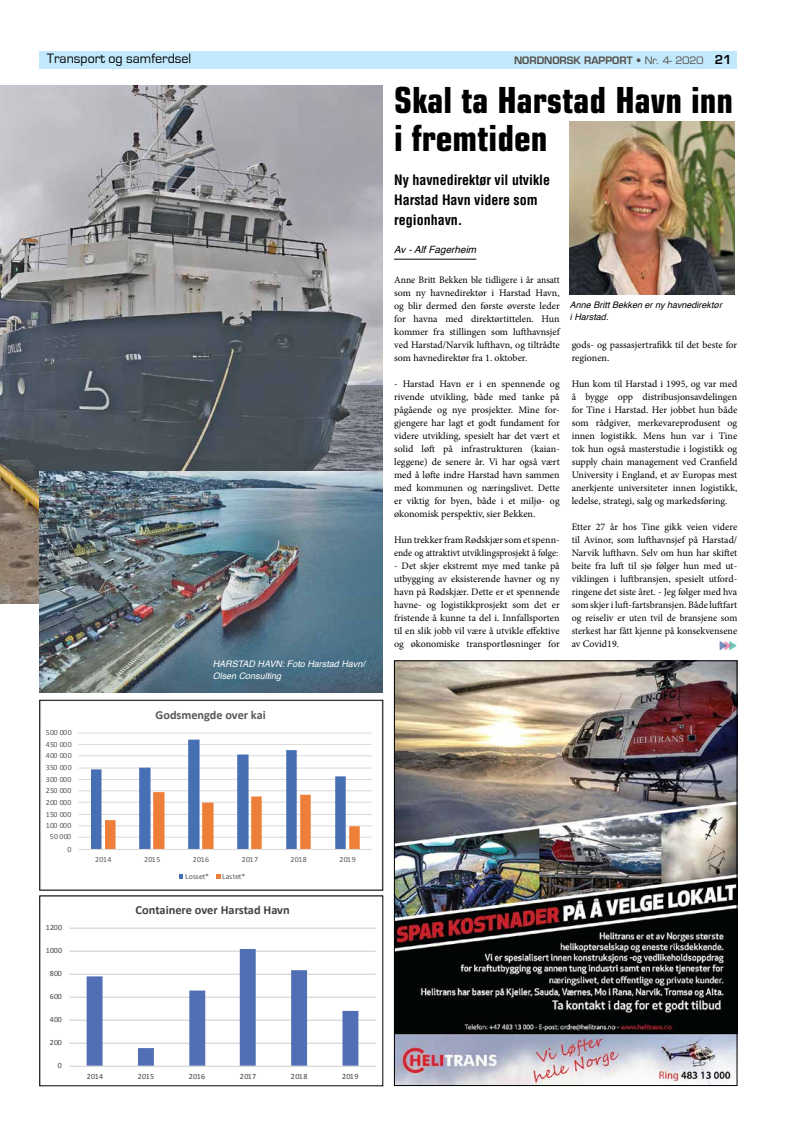
<style>
.page{position:relative;width:794px;height:1134px;background:#fff}
.page>*{position:absolute;margin:0;border:0;box-sizing:border-box;transform-origin:0 0}
.t1{font:700 condensed 36px/38px "Eurostile";color:#000}
.t2{font:700 condensed 14px/20px "Helvetica";color:#000}
.t3{font:14px "Eurostile";color:#000}
.t4{font:700 12.4px "Calibri";color:#434345}
.t5{font:700 12.2px "Calibri";color:#585858}
.t6{font:10px/13px "Minion Pro";color:#000;text-align:justify}
.t7{font:10px/13px "Minion Pro";color:#000;text-align:justify;scale:.96 1}
.t8{font:600 10px "Eurostile";color:#544d48}
.t9{font:italic 10px "Helvetica";color:#000}
.t10{font:italic 9px/12px "Helvetica";color:#fff}
.t11{font:italic 9px/12px "Helvetica";color:#000}
.t12{font:8px "Calibri";letter-spacing:.05em;color:#434345}
.t13{font:7.9px "Calibri";letter-spacing:.05em;color:#585858}
.s1{font-weight:400}
.s2{font-size:12px;color:#000}
</style>
<div class="page">
<div style="left:40px;top:51px;width:697px;height:17px;background:#c2e9fb"></div>
<hr style="left:394px;top:259px;width:82px;height:1px;background:#000">
<img style="left:396px;top:662px;width:339px;height:422px">
<div style="left:394px;top:660px;width:343px;height:426px;border:1px solid #000"></div>
<img style="left:0;top:85px;width:383px;height:519px">
<img style="left:40px;top:471px;width:343px;height:222px">
<svg style="left:69px;top:927px;width:307px;height:140px"></svg>
<hr style="left:78px;top:837px;width:293px;height:1px;background:#dad9d8">
<hr style="left:78px;top:825px;width:293px;height:1px;background:#dad9d8">
<hr style="left:78px;top:814px;width:293px;height:1px;background:#dad9d8">
<hr style="left:78px;top:802px;width:293px;height:1px;background:#dad9d8">
<hr style="left:78px;top:790px;width:293px;height:1px;background:#dad9d8">
<hr style="left:78px;top:779px;width:293px;height:1px;background:#dad9d8">
<hr style="left:78px;top:768px;width:293px;height:1px;background:#dad9d8">
<hr style="left:78px;top:755px;width:293px;height:1px;background:#dad9d8">
<hr style="left:78px;top:744px;width:293px;height:1px;background:#dad9d8">
<hr style="left:78px;top:733px;width:293px;height:1px;background:#dad9d8">
<svg style="left:91px;top:740px;width:269px;height:109px"></svg>
<hr style="left:78px;top:849px;width:293px;height:1px;background:#dad9d8">
<svg style="left:179px;top:874px;width:4px;height:5px"></svg>
<svg style="left:216px;top:874px;width:4px;height:5px"></svg>
<div style="left:39px;top:700px;width:344px;height:190px;border:1px solid #000"></div>
<svg style="left:719px;top:641px;width:17px;height:9px"></svg>
<img style="left:570px;top:122px;width:164px;height:173px">
<h2 class="t3" style="left:47px;top:51px;width:146px">Transport og samferdsel</h2>
<p class="t8" style="left:514px;top:54px;width:219px">NORDNORSK RAPPORT <span class="s1">• Nr. 4- 2020</span> <span class="s2">21</span></p>
<h1 class="t1" style="left:394px;top:81px;width:340px">Skal ta Harstad Havn inn i fremtiden</h1>
<p class="t13" style="left:46px;top:728px;width:27px">500 000</p>
<p class="t13" style="left:46px;top:739px;width:27px">450 000</p>
<p class="t13" style="left:46px;top:750px;width:27px">400 000</p>
<p class="t13" style="left:46px;top:763px;width:27px">350 000</p>
<p class="t13" style="left:46px;top:774px;width:27px">300 000</p>
<p class="t13" style="left:46px;top:785px;width:27px">250 000</p>
<p class="t13" style="left:46px;top:798px;width:27px">200 000</p>
<p class="t13" style="left:46px;top:809px;width:27px">150 000</p>
<p class="t13" style="left:46px;top:820px;width:27px">100 000</p>
<p class="t13" style="left:50px;top:832px;width:23px">50 000</p>
<p class="t13" style="left:67px;top:844px;width:5px">0</p>
<p class="t12" style="left:46px;top:923px;width:18px">1200</p>
<p class="t12" style="left:46px;top:946px;width:18px">1000</p>
<p class="t12" style="left:50px;top:969px;width:14px">800</p>
<p class="t12" style="left:50px;top:992px;width:14px">600</p>
<p class="t12" style="left:50px;top:1015px;width:14px">400</p>
<p class="t12" style="left:50px;top:1038px;width:14px">200</p>
<p class="t12" style="left:58px;top:1061px;width:6px">0</p>
<p class="t10" style="left:213px;top:658px;width:154px">HARSTAD HAVN: Foto Harstad Havn/<br>Olsen Consulting</p>
<p class="t5" style="left:156px;top:707px;width:112px">Godsmengde over kai</p>
<p class="t13" style="left:95px;top:854px;width:18px">2014</p>
<p class="t13" style="left:144px;top:854px;width:18px">2015</p>
<p class="t13" style="left:193px;top:854px;width:18px">2016</p>
<p class="t13" style="left:242px;top:854px;width:18px">2017</p>
<p class="t13" style="left:290px;top:854px;width:18px">2018</p>
<p class="t13" style="left:339px;top:854px;width:18px">2019</p>
<p class="t13" style="left:185px;top:871px;width:26px">Losset*</p>
<p class="t13" style="left:222px;top:871px;width:25px">Lastet*</p>
<p class="t4" style="left:136px;top:901px;width:156px">Containere over Harstad Havn</p>
<p class="t12" style="left:87px;top:1071px;width:18px">2014</p>
<p class="t12" style="left:138px;top:1071px;width:18px">2015</p>
<p class="t12" style="left:189px;top:1071px;width:18px">2016</p>
<p class="t12" style="left:240px;top:1071px;width:18px">2017</p>
<p class="t12" style="left:291px;top:1071px;width:18px">2018</p>
<p class="t12" style="left:342px;top:1071px;width:18px">2019</p>
<h2 class="t2" style="left:394px;top:170px;width:157px">Ny havnedirektør vil utvikle<br>Harstad Havn videre som regionhavn.</h2>
<p class="t9" style="left:394px;top:242px;width:84px">Av - Alf Fagerheim</p>
<p class="t7" style="left:394px;top:273px;width:174px">Anne Britt Bekken ble tidligere i år ansatt som ny havnedirektør i Harstad Havn, og blir dermed den første øverste leder for havna med direktørtittelen. Hun kommer fra stillingen som lufthavnsjef ved Harstad/Narvik lufthavn, og tiltrådte som havnedirektør fra 1. oktober.</p>
<p class="t6" style="left:394px;top:377px;width:167px">- Harstad Havn er i en spennende og rivende utvikling, både med tanke på pågående og nye prosjekter. Mine for&shy;gjengere har lagt et godt fundament for videre utvikling, spesielt har det vært et solid løft på infrastrukturen (kaian&shy;leggene) de senere år. Vi har også vært med å løfte indre Harstad havn sammen med kommunen og næringslivet. Dette er viktig for byen, både i et miljø- og økonomisk perspektiv, sier Bekken.</p>
<p class="t6" style="left:394px;top:533px;width:167px">Hun trekker fram Rødskjær som et spenn&shy;ende og attraktivt utviklingsprosjekt å følge:</p>
<p class="t6" style="left:394px;top:559px;width:167px">- Det skjer ekstremt mye med tanke på utbygging av eksisterende havner og ny havn på Rødskjær. Dette er et spennende havne- og logistikkprosjekt som det er fristende å kunne ta del i. Innfallsporten til en slik jobb vil være å utvikle effektive og økonomiske transportløsninger for</p>
<p class="t11" style="left:570px;top:299px;width:154px">Anne Britt Bekken er ny havnedirektør i Harstad.</p>
<p class="t6" style="left:572px;top:338px;width:167px">gods- og passasjertrafikk til det beste for regionen.</p>
<p class="t6" style="left:572px;top:377px;width:167px">Hun kom til Harstad i 1995, og var med å bygge opp distribusjonsavdelingen for Tine i Harstad. Her jobbet hun både som rådgiver, merkevareprodusent og innen logistikk. Mens hun var i Tine tok hun også masterstudie i logistikk og supply chain management ved Cranfield University i England, et av Europas mest anerkjente universiteter innen logistikk, ledelse, strategi, salg og markedsføring.</p>
<p class="t6" style="left:572px;top:520px;width:167px">Etter 27 år hos Tine gikk veien videre til Avinor, som lufthavnsjef på Harstad/ Narvik lufthavn. Selv om hun har skiftet beite fra luft til sjø følger hun med ut&shy;viklingen i luftbransjen, spesielt utford&shy;ringene det siste året. - Jeg følger med hva som skjer i luft-fartsbransjen. Både luftfart og reiseliv er uten tvil de bransjene som sterkest har fått kjenne på konsekvensene av Covid19.</p>
</div>
